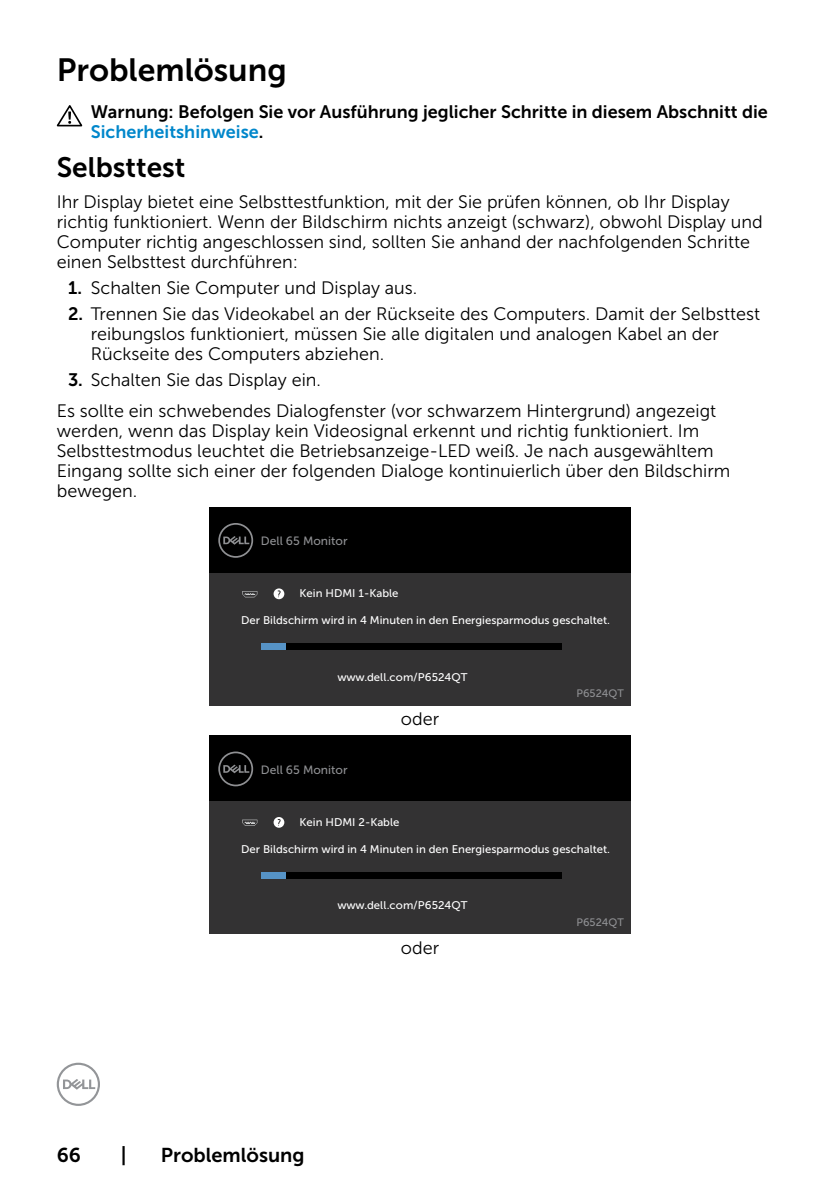
<style>
.page{position:relative;width:840px;height:1191px;background:#fff}
.page>*{position:absolute;margin:0;border:0;box-sizing:border-box;transform-origin:0 0}
.t1{font:32px "Museo Sans For Dell 700";color:#000}
.t2{font:28px "Museo Sans For Dell 700";color:#000}
.t3{font:20px "Museo Sans For Dell 700";color:#000}
.t4{font:18px/20px "Museo Sans For Dell 300";color:#000}
.t5{font:18px/20px "Museo Sans For Dell 700";color:#000}
.t6{font:12px "Museo Sans For Dell 500";color:#8f9093}
.t7{font:11.2px "Museo Sans For Dell 500";color:#fff}
.t8{font:10.8px "Museo Sans For Dell 500";color:#8f9093}
.s1{color:#0087cb}
.s2{font-family:"Museo Sans For Dell 700"}
</style>
<div class="page">
<svg style="left:57px;top:1062px;width:43px;height:44px"></svg>
<svg style="left:57px;top:105px;width:25px;height:21px"></svg>
<div style="left:209px;top:507px;width:421px;height:198px;background:#000"></div>
<div style="left:209px;top:573px;width:421px;height:132px;background:#333233"></div>
<svg style="left:218px;top:523px;width:35px;height:35px"></svg>
<div style="left:261px;top:643px;width:301px;height:7px;background:#000"></div>
<div style="left:261px;top:643px;width:24px;height:7px;background:#5693c6"></div>
<svg style="left:273px;top:588px;width:11px;height:11px"></svg>
<svg style="left:276px;top:590px;width:6px;height:10px"></svg>
<svg style="left:242px;top:591px;width:15px;height:6px"></svg>
<div style="left:209px;top:736px;width:421px;height:198px;background:#000"></div>
<div style="left:209px;top:802px;width:421px;height:132px;background:#333233"></div>
<svg style="left:218px;top:751px;width:35px;height:35px"></svg>
<div style="left:261px;top:872px;width:301px;height:6px;background:#000"></div>
<div style="left:261px;top:872px;width:24px;height:6px;background:#5693c6"></div>
<div style="left:273px;top:817px;width:11px;height:10px;background:#fff;border-radius:50%"></div>
<svg style="left:276px;top:819px;width:6px;height:9px"></svg>
<svg style="left:242px;top:819px;width:15px;height:7px"></svg>
<h1 class="t1" style="left:57px;top:52px;width:231px">Problemlösung</h1>
<p class="t5" style="left:91px;top:101px;width:678px">Warnung: Befolgen Sie vor Ausführung jeglicher Schritte in diesem Abschnitt die<br><span class="s1">Sicherheitshinweise</span>.</p>
<h2 class="t2" style="left:57px;top:152px;width:130px">Selbsttest</h2>
<p class="t4" style="left:57px;top:192px;width:707px">Ihr Display bietet eine Selbsttestfunktion, mit der Sie prüfen können, ob Ihr Display richtig funktioniert. Wenn der Bildschirm nichts anzeigt (schwarz), obwohl Display und Computer richtig angeschlossen sind, sollten Sie anhand der nachfolgenden Schritte einen Selbsttest durchführen:</p>
<p class="t4" style="left:68px;top:278px;width:350px"><span class="s2">1.</span> Schalten Sie Computer und Display aus.</p>
<p class="t4" style="left:91px;top:304px;width:670px;text-indent:-23px"><span class="s2">2.</span> Trennen Sie das Videokabel an der Rückseite des Computers. Damit der Selbsttest reibungslos funktioniert, müssen Sie alle digitalen und analogen Kabel an der<br>Rückseite des Computers abziehen.</p>
<p class="t4" style="left:57px;top:364px;width:660px;line-height:31.4px;text-indent:11px"><span class="s2">3.</span> Schalten Sie das Display ein.<br>Es sollte ein schwebendes Dialogfenster (vor schwarzem Hintergrund) angezeigt</p>
<p class="t4" style="left:57px;top:421px;width:674px">werden, wenn das Display kein Videosignal erkennt und richtig funktioniert. Im Selbsttestmodus leuchtet die Betriebsanzeige-LED weiß. Je nach ausgewähltem Eingang sollte sich einer der folgenden Dialoge kontinuierlich über den Bildschirm bewegen.</p>
<p class="t6" style="left:261px;top:534px;width:88px">Dell 65 Monitor</p>
<p class="t7" style="left:299px;top:587px;width:100px">Kein HDMI 1-Kable</p>
<p class="t7" style="left:241px;top:614px;width:370px">Der Bildschirm wird in 4 Minuten in den Energiesparmodus geschaltet.</p>
<p class="t7" style="left:337px;top:670px;width:132px">www.dell.com/P6524QT</p>
<p class="t6" style="left:261px;top:763px;width:88px">Dell 65 Monitor</p>
<p class="t4" style="left:400px;top:709px;width:40px">oder</p>
<p class="t8" style="left:576px;top:688px;width:49px">P6524QT</p>
<p class="t7" style="left:299px;top:816px;width:101px">Kein HDMI 2-Kable</p>
<p class="t7" style="left:241px;top:843px;width:370px">Der Bildschirm wird in 4 Minuten in den Energiesparmodus geschaltet.</p>
<p class="t7" style="left:337px;top:899px;width:132px">www.dell.com/P6524QT</p>
<p class="t4" style="left:400px;top:938px;width:40px">oder</p>
<p class="t3" style="left:57px;top:1143px;width:26px">66</p>
<p class="t3" style="left:121px;top:1143px;width:7px">|</p>
<p class="t3" style="left:161px;top:1143px;width:145px">Problemlösung</p>
<p class="t8" style="left:576px;top:916px;width:49px">P6524QT</p>
</div>
